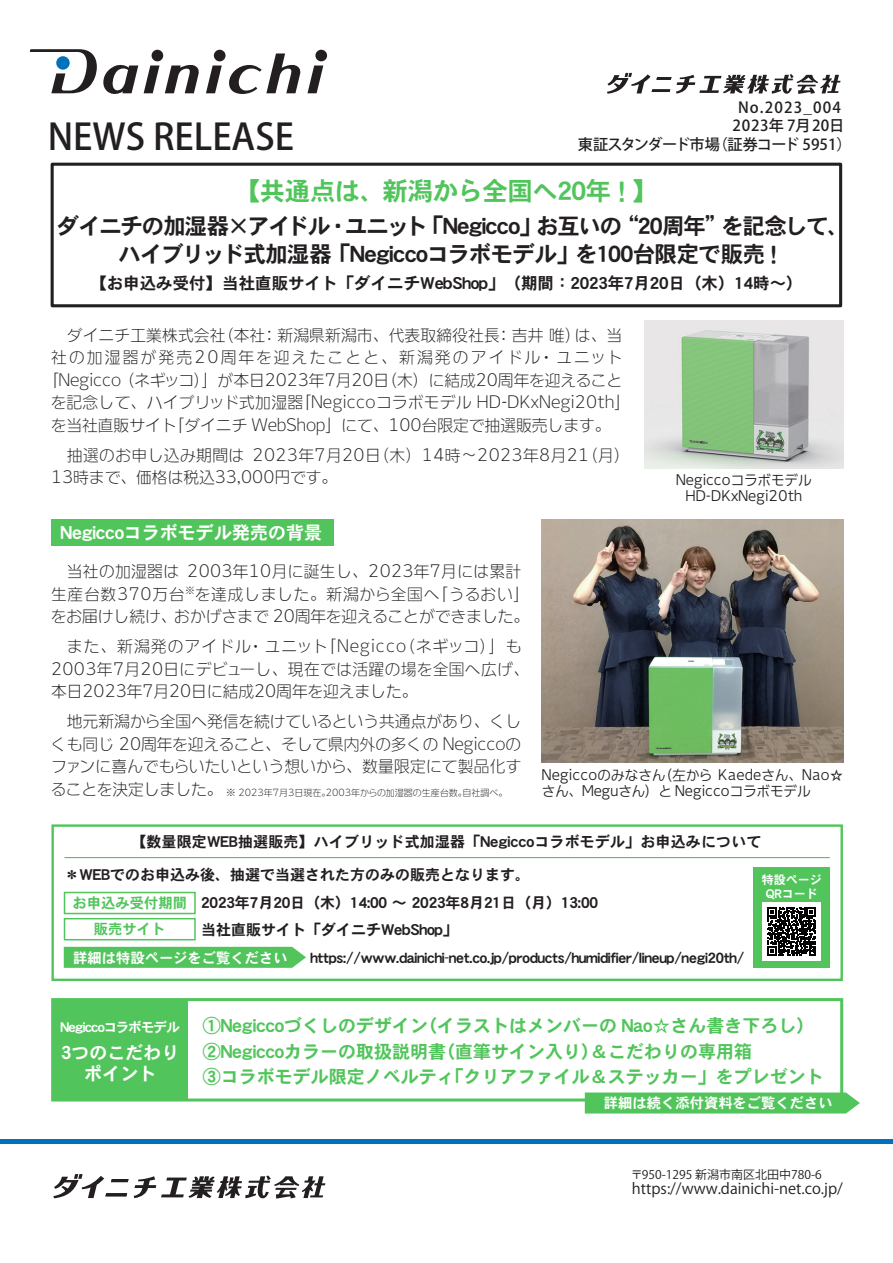
<style>
.page{position:relative;width:893px;height:1263px;background:#fff}
.page>*{position:absolute;margin:0;border:0;box-sizing:border-box;transform-origin:0 0}
.t1{font:500 36px "Koz Go Pr 6 N";color:#231f20}
.t2{font:25.5px "DFHS Gothic W7 WINP RKSJ H";letter-spacing:-.015em;color:#51c55b}
.t3{font:22.5px/28.5px "DFHS Gothic W7 WINP RKSJ H";letter-spacing:-.03em;color:#231f20;text-align:center}
.t4{font:18px/25.5px "DFHS Gothic W7 WINP RKSJ H";color:#51c55b}
.t5{font:18px/21px "DFHS Gothic W7 WINP RKSJ H";color:#fff;text-align:center}
.t6{font:16.5px "DFHS Gothic W7 WINP RKSJ H";color:#231f20}
.t7{font:15.75px/22.5px "DFUD Gothic W2 WING RKSJ H";color:#231f20;text-align:justify}
.t8{font:15.75px/22.5px "DFUD Gothic W2 WING RKSJ H";letter-spacing:.025em;color:#231f20}
.t9{font:500 15.15px/18.5px "Koz Go Pr 6 N";letter-spacing:.07em;color:#231f20;text-align:center}
.t10{font:500 15.15px "Koz Go Pr 6 N";letter-spacing:-.045em;color:#231f20}
.t11{font:15px/26.1px "DFHS Gothic W7 WINP RKSJ H";color:#231f20}
.t12{font:15px "Koz Go Pr 6 N";color:#231f20}
.t13{font:14.25px "DFHS Gothic W7 WINP RKSJ H";color:#231f20}
.t14{font:14.25px "DFHS Gothic W7 WINP RKSJ H";color:#fff}
.t15{font:14.25px/26.2px "DFHS Gothic W7 WINP RKSJ H";color:#51c55b;text-align:center}
.t16{font:13.5px/16.5px "DFUD Gothic W4 WING RKSJ H";color:#231f20;text-align:center}
.t17{font:13.5px "DFHS Gothic W7 WINP RKSJ H";letter-spacing:-.04em;color:#fff}
.t18{font:12px "Koz Go Pr 6 N";color:#231f20}
.t19{font:12px/13.5px "DFHS Gothic W7 WINP RKSJ H";color:#fff;text-align:center}
.t20{font:9px "DFUD Gothic W2 WING RKSJ H";color:#231f20}
</style>
<div class="page">
<svg style="left:53px;top:1174px;width:272px;height:24px"></svg>
<hr style="left:0;top:1139px;width:893px;height:4px;background:#0072bc">
<div style="left:53px;top:999px;width:135px;height:101px;background:#51c55b"></div>
<svg style="left:30px;top:49px;width:67px;height:44px"></svg>
<svg style="left:144px;top:65px;width:15px;height:28px"></svg>
<div style="left:152px;top:50px;width:11px;height:11px;background:#231f20;border-radius:50%"></div>
<svg style="left:206px;top:65px;width:16px;height:28px"></svg>
<div style="left:214px;top:50px;width:12px;height:11px;background:#231f20;border-radius:50%"></div>
<svg style="left:307px;top:65px;width:16px;height:28px"></svg>
<div style="left:315px;top:50px;width:12px;height:11px;background:#231f20;border-radius:50%"></div>
<svg style="left:103px;top:64px;width:35px;height:30px"></svg>
<svg style="left:165px;top:65px;width:34px;height:28px"></svg>
<svg style="left:229px;top:53px;width:72px;height:41px"></svg>
<div style="left:51px;top:163px;width:791px;height:144px;border:3px solid #231f20"></div>
<svg style="left:607px;top:73px;width:233px;height:21px"></svg>
<div style="left:51px;top:998px;width:792px;height:103px;border:3px solid #51c55b"></div>
<div style="left:51px;top:824px;width:792px;height:157px;border:2px solid #51c55b"></div>
<img style="left:645px;top:320px;width:198px;height:149px">
<div style="left:51px;top:519px;width:282px;height:26px;background:#51c55b"></div>
<hr style="left:65px;top:857px;width:765px;height:1px;background:#51c55b">
<img style="left:542px;top:519px;width:301px;height:244px">
<div style="left:64px;top:892px;width:132px;height:22px;border:2px solid #51c55b"></div>
<div style="left:64px;top:918px;width:132px;height:22px;border:2px solid #51c55b"></div>
<svg style="left:64px;top:947px;width:242px;height:21px;background:#57c760"></svg>
<div style="left:754px;top:867px;width:76px;height:101px;background:#51c55b"></div>
<div style="left:763px;top:902px;width:58px;height:58px;background:#fff"></div>
<svg style="left:768px;top:907px;width:48px;height:48px"></svg>
<svg style="left:585px;top:1092px;width:275px;height:21px;background:#59c762"></svg>
<h1 class="t1" style="left:48px;top:117px;width:248px">NEWS RELEASE</h1>
<p class="t9" style="left:732px;top:98px;width:113px">No.2023_004<br>2023年 7月20日</p>
<p class="t10" style="left:578px;top:136px;width:275px">東証スタンダード市場（証券コード 5951）</p>
<h2 class="t2" style="left:235px;top:178px;width:425px">【共通点は、新潟から全国へ20年！】</h2>
<h3 class="t3" style="left:57px;top:211px;width:794px">ダイニチの加湿器×アイドル・ユニット「Negicco」お互いの“20周年”を記念して、ハイブリッド式加湿器「Negiccoコラボモデル」を100台限定で販売！</h3>
<p class="t6" style="left:90px;top:274px;width:714px">【お申込み受付】当社直販サイト「ダイニチWebShop」（期間：2023年7月20日（木）14時～）</p>
<p class="t7" style="left:51px;top:324px;width:573px;text-indent:16px">ダイニチ工業株式会社（本社：新潟県新潟市、代表取締役社長：吉井 唯）は、当社の加湿器が発売20周年を迎えたことと、 新潟発のアイドル・ユニット「Negicco （ネギッコ）」が本日2023年7月20日（木）に結成20周年を迎えることを記念して、ハイブリッド式加湿器「Negiccoコラボモデル HD-DKxNegi20th」を当社直販サイト「ダイニチ WebShop」にて、 100台限定で抽選販売します。</p>
<p class="t8" style="left:51px;top:444px;width:572px;text-indent:16px">抽選のお申し込み期間は 2023年7月20日（木） 14時～2023年8月21（月）<br>13時まで、価格は税込33,000円です。</p>
<p class="t5" style="left:61px;top:522px;width:263px">Negiccoコラボモデル発売の背景</p>
<p class="t16" style="left:676px;top:471px;width:137px">Negiccoコラボモデル<br>HD-DKxNegi20th</p>
<p class="t7" style="left:51px;top:560px;width:472px;text-indent:16px">当社の加湿器は 2003年10月に誕生し、 2023年7月には累計生産台数370万台<sup>※</sup>を達成しました。新潟から全国へ「うるおい」をお届けし続け、おかげさまで 20周年を迎えることができました。</p>
<p class="t7" style="left:51px;top:635px;width:472px;text-indent:16px">また、新潟発のアイドル・ユニット「Negicco（ネギッコ）」も2003年7月20日にデビューし、現在では活躍の場を全国へ広げ、本日2023年7月20日に結成20周年を迎えました。</p>
<p class="t7" style="left:51px;top:710px;width:472px;text-indent:16px">地元新潟から全国へ発信を続けているという共通点があり、くしくも同じ 20周年を迎えること、そして県内外の多くの Negiccoのファンに喜んでもらいたいという想いから、数量限定にて製品化することを決定しました。</p>
<p class="t20" style="left:227px;top:786px;width:278px">※ 2023年7月3日現在。2003年からの加湿器の生産台数。自社調べ。</p>
<p class="t16" style="left:542px;top:766px;width:303px;text-align:left">Negiccoのみなさん（左から Kaedeさん、 Nao☆さん、 Meguさん）と Negiccoコラボモデル</p>
<p class="t11" style="left:131px;top:828px;width:632px">【数量限定WEB抽選販売】ハイブリッド式加湿器「Negiccoコラボモデル」お申込みについて</p>
<p class="t11" style="left:65px;top:862px;width:467px">＊WEBでのお申込み後、抽選で当選された方のみの販売となります。</p>
<p class="t15" style="left:72px;top:890px;width:116px">お申込み受付期間販売サイト</p>
<p class="t14" style="left:73px;top:950px;width:216px">詳細は特設ページをご覧ください</p>
<p class="t11" style="left:201px;top:890px;width:398px">2023年7月20日（木）14:00 ～ 2023年8月21日（月）13:00当社直販サイト「ダイニチWebShop」</p>
<p class="t13" style="left:310px;top:951px;width:435px">https://www.dainichi-net.co.jp/products/humidifier/lineup/negi20th/</p>
<p class="t19" style="left:762px;top:873px;width:62px">特設ページ<br>QRコード</p>
<p class="t17" style="left:60px;top:1021px;width:121px">Negiccoコラボモデル</p>
<p class="t5" style="left:61px;top:1042px;width:120px">3つのこだわりポイント</p>
<p class="t4" style="left:203px;top:1013px;width:623px">①Negiccoづくしのデザイン（イラストはメンバーの Nao☆さん書き下ろし）<br>②Negiccoカラーの取扱説明書（直筆サイン入り）＆こだわりの専用箱<br>③コラボモデル限定ノベルティ「クリアファイル＆ステッカー」をプレゼント</p>
<p class="t14" style="left:604px;top:1096px;width:231px">詳細は続く添付資料をご覧ください</p>
<p class="t18" style="left:631px;top:1167px;width:192px">〒950-1295 新潟市南区北田中780-6</p>
<p class="t12" style="left:632px;top:1180px;width:213px">https://www.dainichi-net.co.jp/</p>
</div>
